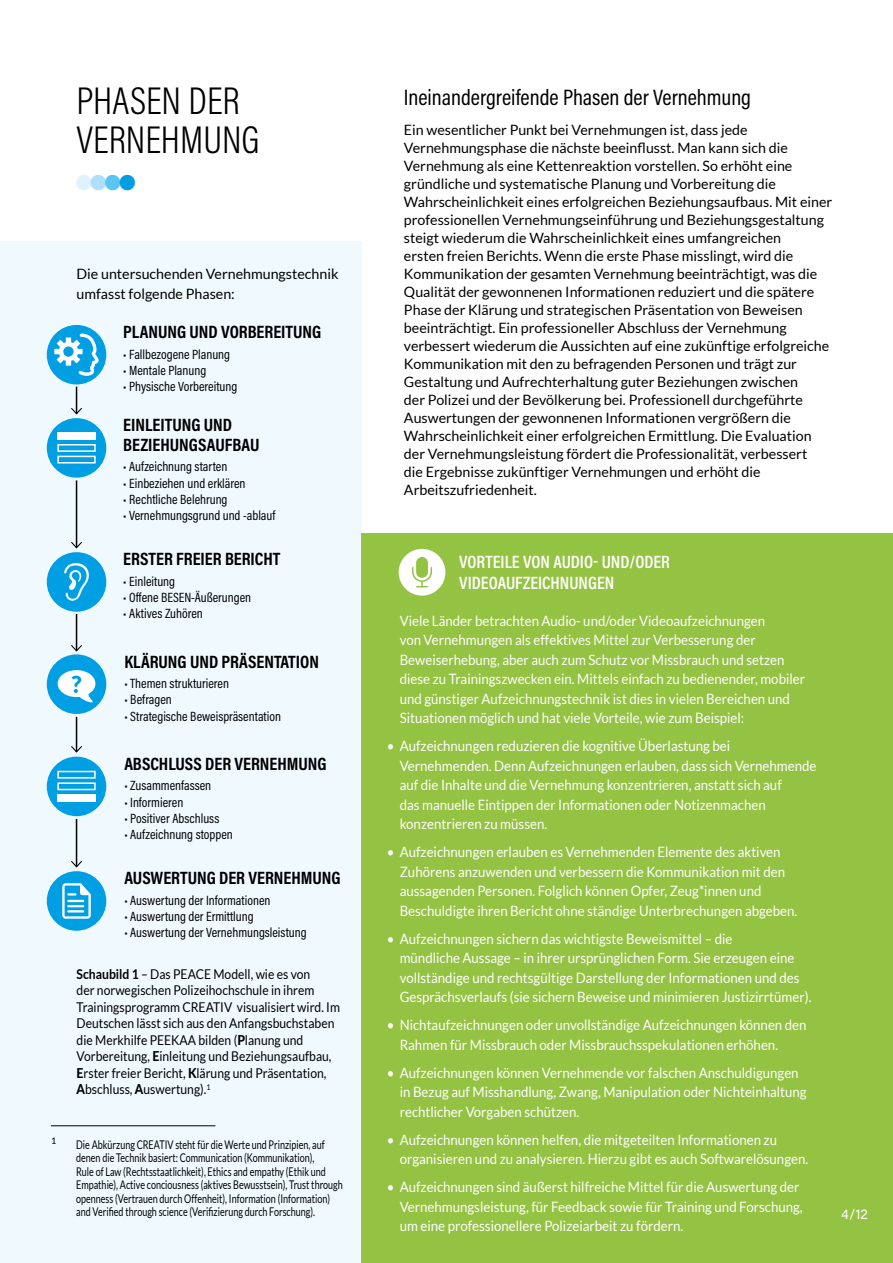
<style>
.page{position:relative;width:893px;height:1263px;background:#fff}
.page>*{position:absolute;margin:0;border:0;box-sizing:border-box;transform-origin:0 0}
.t1{font:300 39px/39px "Acumin Pro Cond";color:#000}
.t2{font:22.5px "Acumin Pro Cond";color:#000}
.t3{font:700 18px/19.5px "Acumin Pro Cond";color:#000}
.t4{font:600 18px/21px "Acumin Pro Cond";color:#fff}
.t5{font:14.25px/19.5px "Lato";color:#fff;scale:.93 1}
.t6{font:14.25px/18px "Lato";color:#000}
.t7{font:14.25px "Acumin Pro";color:#fff}
.t8{font:13.5px "Acumin Pro Cond";color:#000}
.t9{font:13.5px/16.5px "Lato";color:#000;scale:.9 1}
.t10{font:12px/13.5px "Lato";color:#000;scale:.75 1}
.t11{font:9px "Lato";color:#000}
.s1{font-weight:700}
.s2{font-weight:800}
</style>
<div class="page">
<div style="left:0;top:241px;width:361px;height:1022px;background:#eff9fe"></div>
<hr style="left:51px;top:1125px;width:164px;height:1px;background:#000">
<div style="left:47px;top:325px;width:59px;height:59px;background:#009fe3;border-radius:50%"></div>
<svg style="left:54px;top:334px;width:45px;height:42px"></svg>
<div style="left:47px;top:418px;width:59px;height:60px;background:#009fe3;border-radius:50%"></div>
<div style="left:57px;top:432px;width:39px;height:8px;background:#fff"></div>
<div style="left:57px;top:444px;width:39px;height:8px;border:2px solid #fff"></div>
<div style="left:57px;top:456px;width:39px;height:7px;border:2px solid #fff"></div>
<div style="left:47px;top:757px;width:59px;height:59px;background:#009fe3;border-radius:50%"></div>
<div style="left:57px;top:794px;width:39px;height:8px;background:#fff"></div>
<div style="left:57px;top:782px;width:39px;height:8px;border:2px solid #fff"></div>
<div style="left:57px;top:771px;width:39px;height:8px;border:2px solid #fff"></div>
<div style="left:47px;top:552px;width:59px;height:60px;background:#009fe3;border-radius:50%"></div>
<svg style="left:64px;top:563px;width:25px;height:38px"></svg>
<div style="left:47px;top:654px;width:59px;height:60px;background:#009fe3;border-radius:50%"></div>
<svg style="left:58px;top:670px;width:37px;height:32px"></svg>
<div style="left:47px;top:871px;width:59px;height:60px;background:#009fe3;border-radius:50%"></div>
<svg style="left:62px;top:883px;width:29px;height:36px"></svg>
<svg style="left:71px;top:387px;width:11px;height:28px"></svg>
<hr style="left:76px;top:614px;width:1px;height:37px;background:#000">
<svg style="left:71px;top:644px;width:11px;height:8px"></svg>
<hr style="left:76px;top:717px;width:1px;height:35px;background:#000">
<svg style="left:71px;top:745px;width:11px;height:8px"></svg>
<hr style="left:76px;top:819px;width:1px;height:48px;background:#000">
<svg style="left:71px;top:860px;width:11px;height:8px"></svg>
<hr style="left:76px;top:480px;width:1px;height:68px;background:#000">
<svg style="left:71px;top:541px;width:11px;height:8px"></svg>
<div style="left:361px;top:534px;width:532px;height:729px;background:#94c242"></div>
<div style="left:399px;top:549px;width:46px;height:47px;background:#fff;border-radius:50%"></div>
<svg style="left:412px;top:557px;width:20px;height:30px"></svg>
<h1 class="t1" style="left:77px;top:80px;width:185px">PHASEN DER<br>VERNEHMUNG</h1>
<p class="t6" style="left:77px;top:264px;width:263px;line-height:19.5px">Die untersuchenden Vernehmungstechnik umfasst folgende Phasen:</p>
<p class="t3" style="left:123px;top:322px;width:199px">PLANUNG UND VORBEREITUNG</p>
<p class="t8" style="left:123px;top:345px;width:108px">• Fallbezogene Planung</p>
<p class="t8" style="left:123px;top:361px;width:85px">• Mentale Planung</p>
<p class="t8" style="left:123px;top:378px;width:116px">• Physische Vorbereitung</p>
<p class="t3" style="left:123px;top:415px;width:138px">EINLEITUNG UND<br>BEZIEHUNGSAUFBAU</p>
<p class="t8" style="left:123px;top:458px;width:106px">• Aufzeichnung starten</p>
<p class="t8" style="left:123px;top:474px;width:124px">• Einbeziehen und erklären</p>
<p class="t8" style="left:123px;top:490px;width:106px">• Rechtliche Belehrung</p>
<p class="t8" style="left:123px;top:506px;width:153px">• Vernehmungsgrund und -ablauf</p>
<p class="t3" style="left:123px;top:549px;width:159px">ERSTER FREIER BERICHT</p>
<p class="t8" style="left:123px;top:572px;width:53px">• Einleitung</p>
<p class="t8" style="left:123px;top:589px;width:129px">• Offene BESEN-Äußerungen</p>
<p class="t8" style="left:123px;top:605px;width:81px">• Aktives Zuhören</p>
<p class="t3" style="left:124px;top:651px;width:196px">KLÄRUNG UND PRÄSENTATION</p>
<p class="t8" style="left:124px;top:675px;width:106px">• Themen strukturieren</p>
<p class="t8" style="left:124px;top:691px;width:49px">• Befragen</p>
<p class="t8" style="left:124px;top:707px;width:158px">• Strategische Beweispräsentation</p>
<p class="t3" style="left:124px;top:753px;width:204px">ABSCHLUSS DER VERNEHMUNG</p>
<p class="t8" style="left:124px;top:777px;width:88px">• Zusammenfassen</p>
<p class="t8" style="left:124px;top:793px;width:60px">• Informieren</p>
<p class="t8" style="left:124px;top:809px;width:96px">• Positiver Abschluss</p>
<p class="t8" style="left:124px;top:825px;width:110px">• Aufzeichnung stoppen</p>
<p class="t3" style="left:124px;top:868px;width:218px">AUSWERTUNG DER VERNEHMUNG</p>
<p class="t8" style="left:124px;top:891px;width:148px">• Auswertung der Informationen</p>
<p class="t8" style="left:124px;top:908px;width:131px">• Auswertung der Ermittlung</p>
<p class="t8" style="left:124px;top:924px;width:184px">• Auswertung der Vernehmungsleistung</p>
<p class="t9" style="left:77px;top:965px;width:294px"><span class="s1">Schaubild 1</span> – Das PEACE Modell, wie es von<br>der norwegischen Polizeihochschule in ihrem Trainingsprogramm CREATIV visualisiert wird. Im Deutschen lässt sich aus den Anfangsbuchstaben die Merkhilfe PEEKAA bilden (<span class="s2">P</span>lanung und Vorbereitung, <span class="s2">E</span>inleitung und Beziehungsaufbau, <span class="s2">E</span>rster freier Bericht, <span class="s2">K</span>lärung und Präsentation, <span class="s2">A</span>bschluss, <span class="s2">A</span>uswertung).<sup>1</sup></p>
<p class="t11" style="left:51px;top:1136px;width:7px">1</p>
<p class="t10" style="left:76px;top:1137px;width:357px">Die Abkürzung CREATIV steht für die Werte und Prinzipien, auf denen die Technik basiert: Communication (Kommunikation),<br>Rule of Law (Rechtsstaatlichkeit), Ethics and empathy (Ethik und Empathie), Active conciousness (aktives Bewusstsein), Trust through openness (Vertrauen durch Offenheit), Information (Information) and Verified through science (Verifizierung durch Forschung).</p>
<h2 class="t2" style="left:404px;top:82px;width:349px">Ineinandergreifende Phasen der Vernehmung</h2>
<p class="t6" style="left:404px;top:121px;width:430px">Ein wesentlicher Punkt bei Vernehmungen ist, dass jede Vernehmungsphase die nächste beeinflusst. Man kann sich die Vernehmung als eine Kettenreaktion vorstellen. So erhöht eine gründliche und systematische Planung und Vorbereitung die Wahrscheinlichkeit eines erfolgreichen Beziehungsaufbaus. Mit einer professionellen Vernehmungseinführung und Beziehungsgestaltung steigt wiederum die Wahrscheinlichkeit eines umfangreichen<br>ersten freien Berichts. Wenn die erste Phase misslingt, wird die Kommunikation der gesamten Vernehmung beeinträchtigt, was die Qualität der gewonnenen Informationen reduziert und die spätere Phase der Klärung und strategischen Präsentation von Beweisen beeinträchtigt. Ein professioneller Abschluss der Vernehmung verbessert wiederum die Aussichten auf eine zukünftige erfolgreiche Kommunikation mit den zu befragenden Personen und trägt zur Gestaltung und Aufrechterhaltung guter Beziehungen zwischen<br>der Polizei und der Bevölkerung bei. Professionell durchgeführte Auswertungen der gewonnenen Informationen vergrößern die Wahrscheinlichkeit einer erfolgreichen Ermittlung. Die Evaluation der Vernehmungsleistung fördert die Professionalität, verbessert<br>die Ergebnisse zukünftiger Vernehmungen und erhöht die Arbeitszufriedenheit.</p>
<p class="t4" style="left:459px;top:551px;width:212px">VORTEILE VON AUDIO- UND/ODER<br>VIDEOAUFZEICHNUNGEN</p>
<p class="t5" style="left:400px;top:611px;width:437px">Viele Länder betrachten Audio- und/oder Videoaufzeichnungen<br>von Vernehmungen als effektives Mittel zur Verbesserung der Beweiserhebung, aber auch zum Schutz vor Missbrauch und setzen diese zu Trainingszwecken ein. Mittels einfach zu bedienender, mobiler und günstiger Aufzeichnungstechnik ist dies in vielen Bereichen und Situationen möglich und hat viele Vorteile, wie zum Beispiel:</p>
<p class="t5" style="left:400px;top:736px;width:450px;text-indent:-13px">• Aufzeichnungen reduzieren die kognitive Überlastung bei Vernehmenden. Denn Aufzeichnungen erlauben, dass sich Vernehmende auf die Inhalte und die Vernehmung konzentrieren, anstatt sich auf<br>das manuelle Eintippen der Informationen oder Notizenmachen konzentrieren zu müssen.</p>
<p class="t5" style="left:400px;top:842px;width:429px;text-indent:-13px">• Aufzeichnungen erlauben es Vernehmenden Elemente des aktiven Zuhörens anzuwenden und verbessern die Kommunikation mit den aussagenden Personen. Folglich können Opfer, Zeug*innen und Beschuldigte ihren Bericht ohne ständige Unterbrechungen abgeben.</p>
<p class="t5" style="left:400px;top:928px;width:444px;text-indent:-13px">• Aufzeichnungen sichern das wichtigste Beweismittel – die<br>mündliche Aussage – in ihrer ursprünglichen Form. Sie erzeugen eine vollständige und rechtsgültige Darstellung der Informationen und des Gesprächsverlaufs (sie sichern Beweise und minimieren Justizirrtümer).</p>
<p class="t5" style="left:400px;top:1015px;width:439px;text-indent:-13px">• Nichtaufzeichnungen oder unvollständige Aufzeichnungen können den<br>Rahmen für Missbrauch oder Missbrauchsspekulationen erhöhen.</p>
<p class="t5" style="left:400px;top:1062px;width:439px;text-indent:-13px">• Aufzeichnungen können Vernehmende vor falschen Anschuldigungen in Bezug auf Misshandlung, Zwang, Manipulation oder Nichteinhaltung rechtlicher Vorgaben schützen.</p>
<p class="t5" style="left:400px;top:1129px;width:441px;text-indent:-13px">• Aufzeichnungen können helfen, die mitgeteilten Informationen zu organisieren und zu analysieren. Hierzu gibt es auch Softwarelösungen.</p>
<p class="t5" style="left:400px;top:1177px;width:435px;text-indent:-13px">• Aufzeichnungen sind äußerst hilfreiche Mittel für die Auswertung der<br>Vernehmungsleistung, für Feedback sowie für Training und Forschung, um eine professionellere Polizeiarbeit zu fördern.</p>
<p class="t7" style="left:841px;top:1204px;width:28px">4/12</p>
</div>
